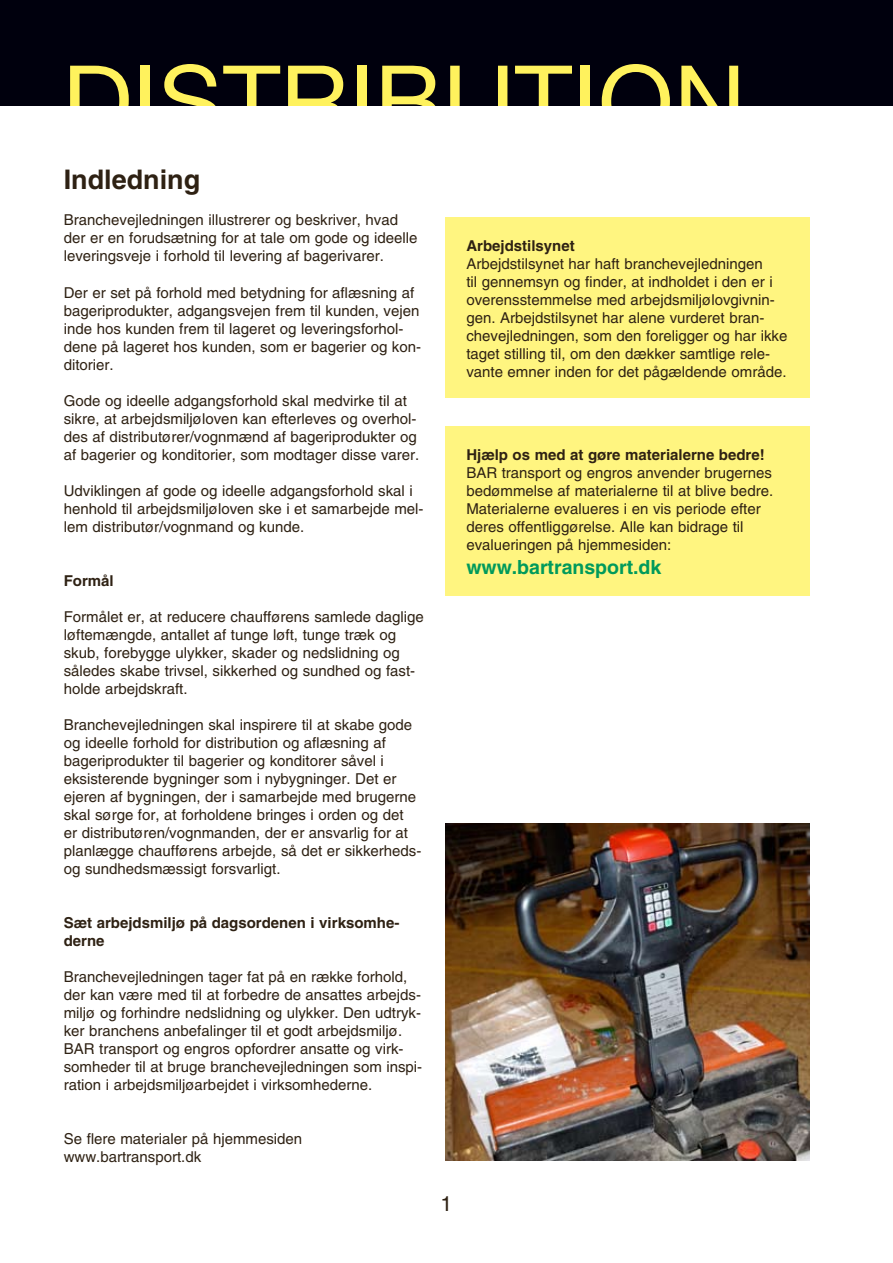
<style>
.page{position:relative;width:893px;height:1263px;background:#fff}
.page>*{position:absolute;margin:0;border:0;box-sizing:border-box;transform-origin:0 0}
.t1{font:99.75px "Helvetica Neue";color:#fff25d}
.t2{font:700 27px "Helvetica LT Std";color:#2e2113}
.t3{font:21px "Helvetica LT Std";color:#2e2113}
.t4{font:700 19.5px "Helvetica LT Std";color:#009a5b}
.t5{font:15px/18px "Helvetica LT Std";color:#2e2113}
.t6{font:700 15px/18px "Helvetica LT Std";color:#2e2113}
</style>
<div class="page">
<div style="left:0;top:0;width:893px;height:106px;background:#00000d"></div>
<div style="left:445px;top:426px;width:364px;height:169px;background:#fff580"></div>
<div style="left:445px;top:217px;width:364px;height:180px;background:#fff580"></div>
<img style="left:445px;top:823px;width:364px;height:337px">
<h1 class="t1" style="left:62px;top:42px;width:685px">DISTRIBUTION</h1>
<h2 class="t2" style="left:64px;top:163px;width:138px">Indledning</h2>
<p class="t5" style="left:64px;top:211px;width:355px">Branchevejledningen illustrerer og beskriver, hvad der er en forudsætning for at tale om gode og ideelle leveringsveje i forhold til levering af bagerivarer.</p>
<p class="t5" style="left:64px;top:283px;width:359px">Der er set på forhold med betydning for aflæsning af bageriprodukter, adgangsvejen frem til kunden, vejen inde hos kunden frem til lageret og leveringsforhol&shy;dene på lageret hos kunden, som er bagerier og kon&shy;ditorier.</p>
<p class="t5" style="left:64px;top:391px;width:355px">Gode og ideelle adgangsforhold skal medvirke til at sikre, at arbejdsmiljøloven kan efterleves og overhol&shy;des af distributører/vognmænd af bageriprodukter og af bagerier og konditorier, som modtager disse varer.</p>
<p class="t5" style="left:64px;top:481px;width:361px">Udviklingen af gode og ideelle adgangsforhold skal i henhold til arbejdsmiljøloven ske i et samarbejde mel&shy;lem distributør/vognmand og kunde.</p>
<p class="t6" style="left:64px;top:571px;width:52px">Formål</p>
<p class="t5" style="left:64px;top:607px;width:362px">Formålet er, at reducere chaufførens samlede daglige løftemængde, antallet af tunge løft, tunge træk og skub, forebygge ulykker, skader og nedslidning og således skabe trivsel, sikkerhed og sundhed og fast&shy;holde arbejdskraft.</p>
<p class="t5" style="left:64px;top:715px;width:359px">Branchevejledningen skal inspirere til at skabe gode og ideelle forhold for distribution og aflæsning af bageriprodukter til bagerier og konditorer såvel i eksisterende bygninger som i nybygninger. Det er ejeren af bygningen, der i samarbejde med brugerne skal sørge for, at forholdene bringes i orden og det<br>er distributøren/vognmanden, der er ansvarlig for at planlægge chaufførens arbejde, så det er sikkerheds&shy;og sundhedsmæssigt forsvarligt.</p>
<p class="t6" style="left:64px;top:913px;width:337px">Sæt arbejdsmiljø på dagsordenen i virksomhe&shy;derne</p>
<p class="t5" style="left:64px;top:967px;width:360px">Branchevejledningen tager fat på en række forhold, der kan være med til at forbedre de ansattes arbejds&shy;miljø og forhindre nedslidning og ulykker. Den udtryk&shy;ker branchens anbefalinger til et godt arbejdsmiljø.<br>BAR transport og engros opfordrer ansatte og virk&shy;somheder til at bruge branchevejledningen som inspi&shy;ration i arbejdsmiljøarbejdet i virksomhederne.</p>
<p class="t5" style="left:64px;top:1129px;width:240px">Se flere materialer på hjemmesiden www. bartransport.dk</p>
<p class="t6" style="left:466px;top:236px;width:110px">Arbejdstilsynet</p>
<p class="t5" style="left:466px;top:255px;width:322px">Arbejdstilsynet har haft branchevejledningen<br>til gennemsyn og finder, at indholdet i den er i overensstemmelse med arbejdsmiljølovgivnin&shy;gen. Arbejdstilsynet har alene vurderet bran&shy;chevejledningen, som den foreligger og har ikke taget stilling til, om den dækker samtlige rele&shy;vante emner inden for det pågældende område.</p>
<p class="t6" style="left:466px;top:446px;width:300px">Hjælp os med at gøre materialerne bedre!</p>
<p class="t5" style="left:466px;top:464px;width:307px">BAR transport og engros anvender brugernes bedømmelse af materialerne til at blive bedre.<br>Materialerne evalueres i en vis periode efter deres offentliggørelse. Alle kan bidrage til evalueringen på hjemmesiden:</p>
<h3 class="t4" style="left:466px;top:555px;width:197px">www.bartransport.dk</h3>
<h3 class="t3" style="left:441px;top:1191px;width:13px">1</h3>
</div>
